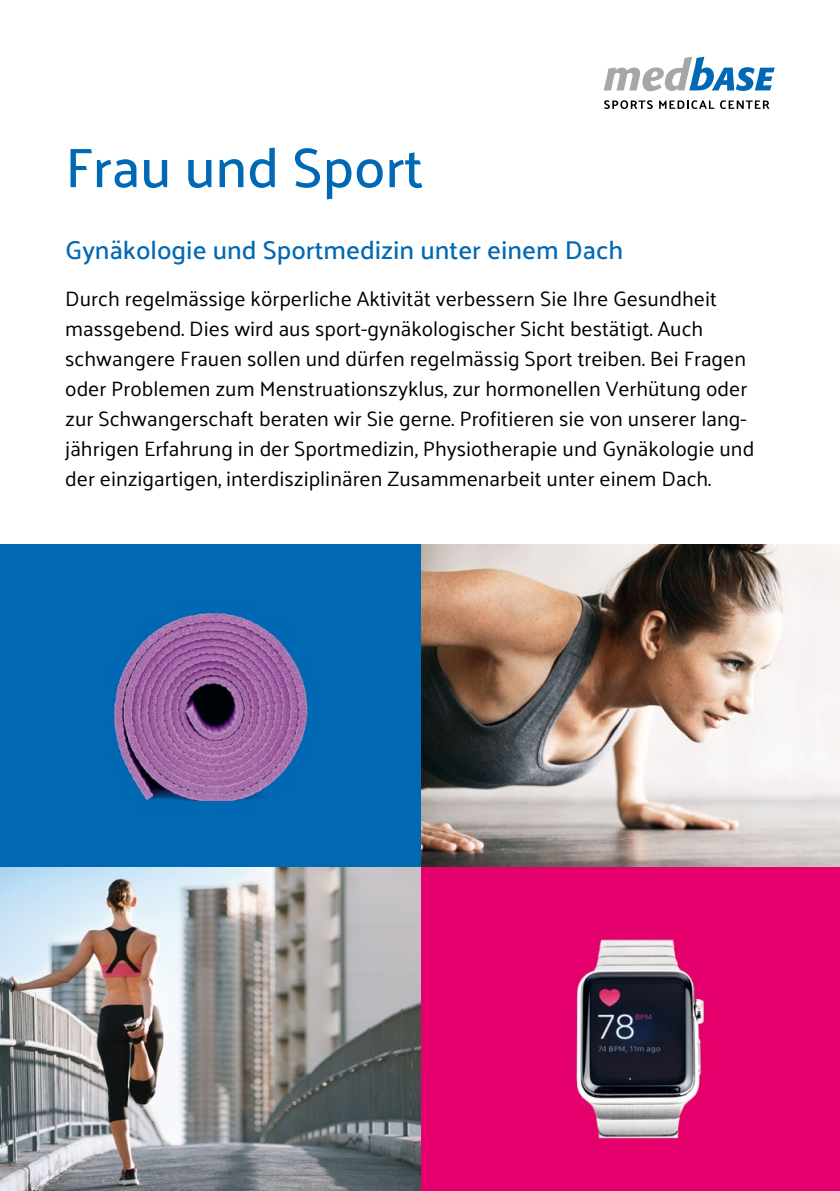
<style>
.page{position:relative;width:840px;height:1191px;background:#fff}
.page>*{position:absolute;margin:0;border:0;box-sizing:border-box;transform-origin:0 0}
.t1{font:500 56px "Palanquin";color:#0068b4}
.t2{font:500 26px "Palanquin";color:#0068b4}
.t3{font:21px/30px "Palanquin";color:#000}
</style>
<div class="page">
<img style="left:0;top:544px;width:839px;height:647px">
<svg style="left:603px;top:57px;width:171px;height:34px"></svg>
<svg style="left:604px;top:100px;width:48px;height:9px"></svg>
<svg style="left:659px;top:100px;width:110px;height:9px"></svg>
<h1 class="t1" style="left:65px;top:135px;width:359px">Frau und Sport</h1>
<p class="t2" style="left:65px;top:235px;width:559px">Gynäkologie und Sportmedizin unter einem Dach</p>
<p class="t3" style="left:65px;top:284px;width:690px">Durch regelmässige körperliche Aktivität verbessern Sie Ihre Gesundheit massgebend. Dies wird aus sport-gynäkologischer Sicht bestätigt. Auch schwangere Frauen sollen und dürfen regelmässig Sport treiben. Bei Fragen oder Problemen zum Menstruationszyklus, zur hormonellen Verhütung oder zur Schwangerschaft beraten wir Sie gerne. Profitieren sie von unserer lang&shy;jährigen Erfahrung in der Sportmedizin, Physiotherapie und Gynäkologie und der einzigartigen, interdisziplinären Zusammenarbeit unter einem Dach.</p>
</div>
